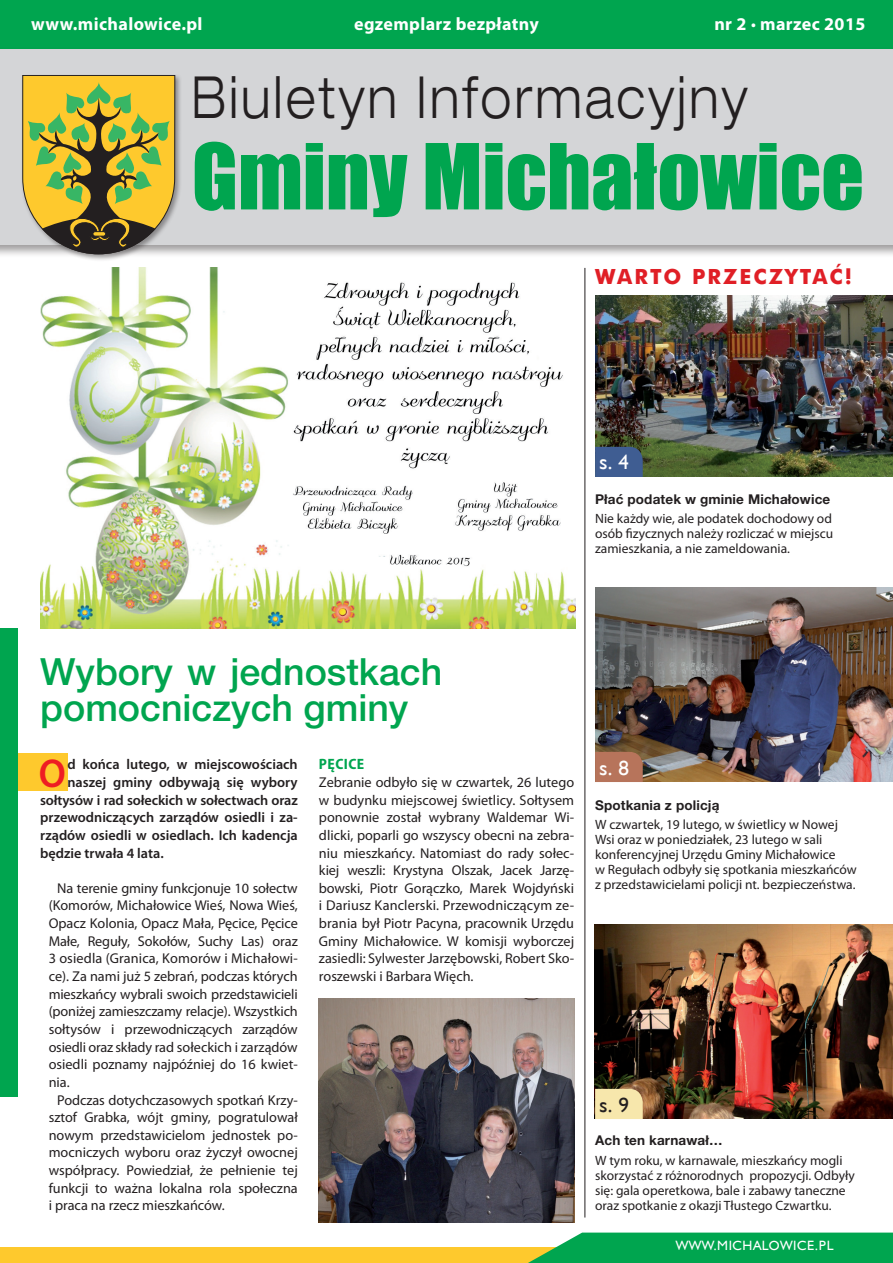
<style>
.page{position:relative;width:893px;height:1263px;background:#fff}
.page>*{position:absolute;margin:0;border:0;box-sizing:border-box;transform-origin:0 0}
.t1{font:84px "Impact";color:#00a54f}
.t2{font:300 expanded 58.2px "Helvetica Neue LT Pro";letter-spacing:.07em;color:#231f20;scale:.8 1}
.t3{font:600 40.5px "Myriad Pro";color:#ee1d23;scale:.95 1}
.t4{font:500 37.5px/36px "Helvetica Neue LT Pro";color:#00a54f}
.t5{font:700 21px "Futurum Ibis EE";letter-spacing:.1em;color:#e01f26}
.t6{font:21px "Humanst 521 EU";color:#fff}
.t7{font:21px "Humanst 521 EU";color:#231f20}
.t8{font:700 18px "Myriad Pro";letter-spacing:.02em;color:#fff}
.t9{font:700 semi-condensed 15px "Myriad Pro";letter-spacing:.03em;color:#00a54f}
.t10{font:14.25px/17.7px "Myriad Pro";color:#231f20;text-align:justify}
.t11{font:600 14.25px "Myriad Pro";color:#231f20}
.t12{font:13.5px/15px "Myriad Pro";color:#231f20}
.t13{font:700 13.5px "Helvetica Neue LT Pro";letter-spacing:.01em;color:#231f20}
.t14{font:13.5px "Humanst 521 EU";letter-spacing:.04em;color:#fff}
</style>
<div class="page">
<div style="left:0;top:753px;width:67px;height:38px;background:#fec92d"></div>
<div style="left:0;top:1248px;width:608px;height:15px;background:#fec92d"></div>
<div style="left:0;top:0;width:893px;height:48px;background:#00a54f"></div>
<div style="left:0;top:628px;width:17px;height:468px;background:#00a54f"></div>
<div style="left:0;top:46px;width:893px;height:213px;background:#231f20;opacity:.45"></div>
<div style="left:0;top:49px;width:893px;height:196px;background:#d4d5d7"></div>
<svg style="left:528px;top:1232px;width:365px;height:31px;background:#17ac5a"></svg>
<hr style="left:584px;top:268px;width:1px;height:949px;background:#231f20">
<img style="left:595px;top:588px;width:298px;height:194px">
<img style="left:595px;top:296px;width:298px;height:181px">
<img style="left:594px;top:924px;width:299px;height:194px">
<img style="left:319px;top:999px;width:255px;height:223px">
<img style="left:40px;top:268px;width:535px;height:360px">
<svg style="left:595px;top:447px;width:48px;height:30px"></svg>
<svg style="left:595px;top:752px;width:48px;height:30px"></svg>
<svg style="left:595px;top:1089px;width:48px;height:30px"></svg>
<div style="left:21px;top:74px;width:162px;height:188px;background:#231f20;opacity:.42"></div>
<svg style="left:22px;top:75px;width:153px;height:179px;background:#aea13f"></svg>
<hr style="left:93px;top:232px;width:13px;height:4px;background:#fec92d;border-radius:2px">
<div style="left:93px;top:231px;width:13px;height:5px;border:1px solid #231f20;border-radius:2px"></div>
<p class="t8" style="left:31px;top:14px;width:173px">www.michalowice.pl</p>
<p class="t8" style="left:354px;top:14px;width:186px">egzemplarz bezpłatny</p>
<p class="t8" style="left:714px;top:14px;width:152px">nr 2 <sup>.</sup> marzec 2015</p>
<h2 class="t2" style="left:192px;top:63px;width:696px">Biuletyn Informacyjny</h2>
<h1 class="t1" style="left:192px;top:111px;width:674px">Gminy Michałowice</h1>
<h3 class="t5" style="left:595px;top:264px;width:258px">WARTO PRZECZYTAĆ!</h3>
<h3 class="t6" style="left:599px;top:449px;width:31px">S. 4</h3>
<p class="t13" style="left:595px;top:491px;width:237px">Płać podatek w gminie Michałowice</p>
<p class="t12" style="left:595px;top:511px;width:240px;text-align:justify">Nie każdy wie, ale podatek dochodowy od osób fizycznych należy rozliczać w miejscu zamieszkania, a nie zameldowania.</p>
<h3 class="t4" style="left:40px;top:653px;width:403px">Wybory w jednostkach pomocniczych gminy</h3>
<h3 class="t3" style="left:39px;top:751px;width:30px">O</h3>
<p class="t11" style="left:67px;top:757px;width:232px">d końca lutego, w miejscowościach</p>
<p class="t11" style="left:67px;top:774px;width:232px">naszej gminy odbywają się wybory</p>
<p class="t11" style="left:40px;top:792px;width:259px">sołtysów i rad sołeckich w sołectwach oraz</p>
<p class="t11" style="left:40px;top:809px;width:259px">przewodniczących zarządów osiedli i za-</p>
<p class="t11" style="left:40px;top:827px;width:259px">rządów osiedli w osiedlach. Ich kadencja</p>
<p class="t11" style="left:40px;top:845px;width:125px">będzie trwała 4 lata.</p>
<p class="t10" style="left:57px;top:879px;width:242px">Na terenie gminy funkcjonuje 10 sołectw</p>
<p class="t10" style="left:49px;top:897px;width:251px">(Komorów, Michałowice Wieś, Nowa Wieś,</p>
<p class="t10" style="left:49px;top:915px;width:251px">Opacz Kolonia, Opacz Mała, Pęcice, Pęcice</p>
<p class="t10" style="left:49px;top:932px;width:251px">Małe, Reguły, Sokołów, Suchy Las) oraz</p>
<p class="t10" style="left:49px;top:950px;width:251px">3 osiedla (Granica, Komorów i Michałowi-</p>
<p class="t10" style="left:49px;top:968px;width:251px">ce). Za nami już 5 zebrań, podczas których</p>
<p class="t10" style="left:49px;top:985px;width:251px">mieszkańcy wybrali swoich przedstawicieli</p>
<p class="t10" style="left:49px;top:1003px;width:251px">(poniżej zamieszczamy relacje). Wszystkich</p>
<p class="t10" style="left:49px;top:1020px;width:251px">sołtysów i przewodniczących zarządów</p>
<p class="t10" style="left:49px;top:1038px;width:251px">osiedli oraz składy rad sołeckich i zarządów</p>
<p class="t10" style="left:49px;top:1056px;width:251px">osiedli poznamy najpóźniej do 16 kwiet-</p>
<p class="t10" style="left:49px;top:1073px;width:23px">nia.</p>
<p class="t10" style="left:57px;top:1091px;width:242px">Podczas dotychczasowych spotkań Krzy-</p>
<p class="t10" style="left:49px;top:1109px;width:251px">sztof Grabka, wójt gminy, pogratulował</p>
<p class="t10" style="left:49px;top:1126px;width:251px">nowym przedstawicielom jednostek po-</p>
<p class="t10" style="left:49px;top:1144px;width:251px">mocniczych wyboru oraz życzył owocnej</p>
<p class="t10" style="left:49px;top:1162px;width:251px">współpracy. Powiedział, że pełnienie tej</p>
<p class="t10" style="left:49px;top:1179px;width:251px">funkcji to ważna lokalna rola społeczna</p>
<p class="t10" style="left:49px;top:1197px;width:178px">i praca na rzecz mieszkańców.</p>
<p class="t9" style="left:319px;top:756px;width:47px">PĘCICE</p>
<p class="t10" style="left:319px;top:773px;width:257px">Zebranie odbyło się w czwartek, 26 lutego w budynku miejscowej świetlicy. Sołtysem ponownie został wybrany Waldemar Wi&shy;dlicki, poparli go wszyscy obecni na zebra&shy;niu mieszkańcy. Natomiast do rady sołec&shy;kiej weszli: Krystyna Olszak, Jacek Jarzę&shy;bowski, Piotr Gorączko, Marek Wojdyński i Dariusz Kanclerski. Przewodniczącym ze&shy;brania był Piotr Pacyna, pracownik Urzędu Gminy Michałowice. W komisji wyborczej zasiedli: Sylwester Jarzębowski, Robert Sko&shy;roszewski i Barbara Więch.</p>
<h3 class="t6" style="left:599px;top:754px;width:31px">S. 8</h3>
<p class="t13" style="left:595px;top:797px;width:126px">Spotkania z policją</p>
<p class="t12" style="left:595px;top:817px;width:263px">W czwartek, 19 lutego, w świetlicy w Nowej Wsi oraz w poniedziałek, 23 lutego w sali konferencyjnej Urzędu Gminy Michałowice<br>w Regułach odbyły się spotkania mieszkańców z przedstawicielami policji nt. bezpieczeństwa.</p>
<h3 class="t7" style="left:599px;top:1091px;width:31px">S. 9</h3>
<p class="t13" style="left:595px;top:1132px;width:129px">Ach ten karnawał…</p>
<p class="t12" style="left:595px;top:1153px;width:261px">W tym roku, w karnawale, mieszkańcy mogli skorzystać z różnorodnych propozycji. Odbyły się: gala operetkowa, bale i zabawy taneczne oraz spotkanie z okazji Tłustego Czwartku.</p>
<p class="t14" style="left:676px;top:1237px;width:159px">WWW.MICHALOWICE.PL</p>
</div>
